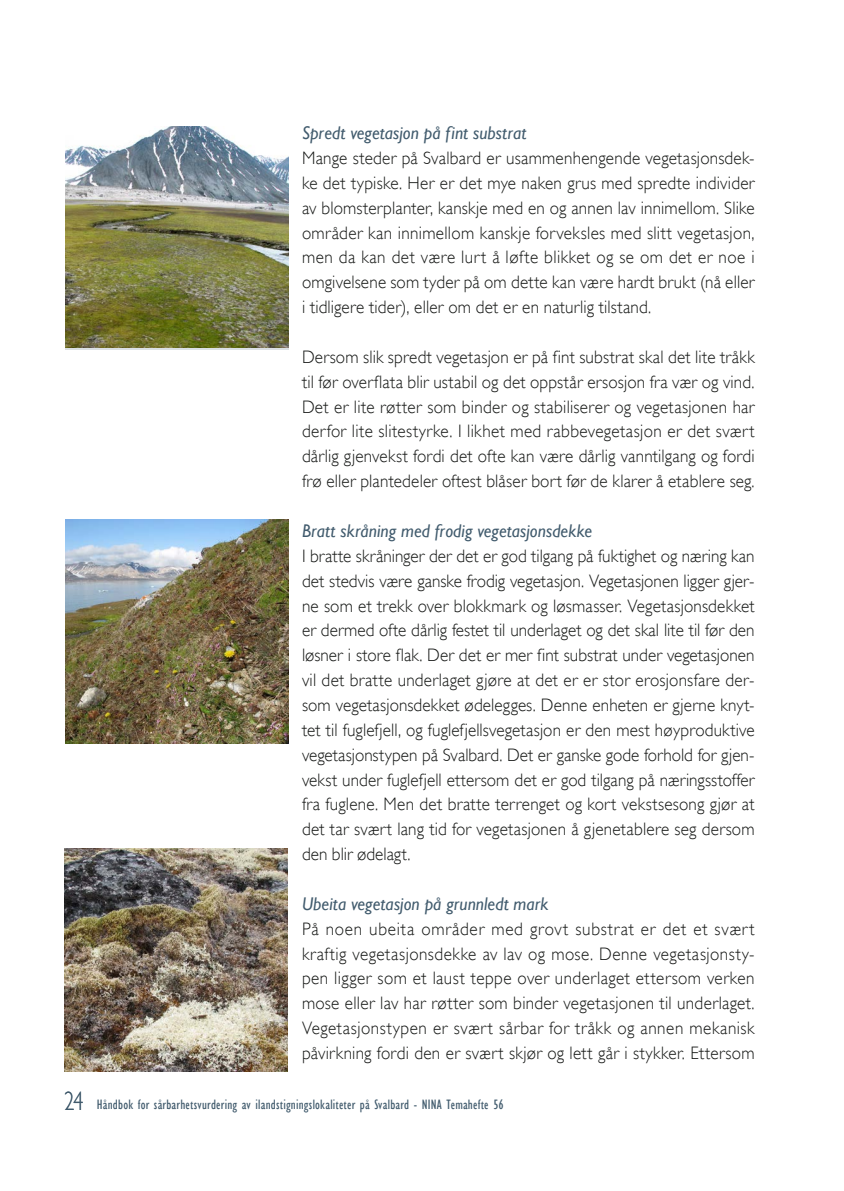
<style>
.page{position:relative;width:844px;height:1191px;background:#fff}
.page>*{position:absolute;margin:0;border:0;box-sizing:border-box;transform-origin:0 0}
.overskrift_4_2013{font:italic 18.38px "Gill Sans";letter-spacing:.005em;color:#415b6d;scale:.95 1}
.brødtekst_2013{font:300 18.03px/24.8px "Gill Sans";letter-spacing:.015em;color:#151715;text-align:justify;scale:.95 1}
.t1{font:condensed 14px "Gill Sans";letter-spacing:.015em;color:#415b6d}
.s1{font-weight:300;font-stretch:normal;font-size:26.25px}
</style>
<div class="page">
<img style="left:65px;top:126px;width:224px;height:221px">
<img style="left:65px;top:520px;width:223px;height:223px">
<img style="left:64px;top:848px;width:224px;height:223px">
<p class="overskrift_4_2013" style="left:302px;top:122px;width:237px">Spredt vegetasjon på fint substrat</p>
<p class="brødtekst_2013" style="left:302px;top:145px;width:478px">Mange steder på Svalbard er usammenhengende vegetasjonsdek&shy;ke det typiske. Her er det mye naken grus med spredte individer av blomsterplanter, kanskje med en og annen lav innimellom. Slike områder kan innimellom kanskje forveksles med slitt vegetasjon, men da kan det være lurt å løfte blikket og se om det er noe i omgivelsene som tyder på om dette kan være hardt brukt (nå eller i tidligere tider), eller om det er en naturlig tilstand.</p>
<p class="brødtekst_2013" style="left:302px;top:344px;width:478px">Dersom slik spredt vegetasjon er på fint substrat skal det lite tråkk til før overflata blir ustabil og det oppstår ersosjon fra vær og vind.<br>Det er lite røtter som binder og stabiliserer og vegetasjonen har derfor lite slitestyrke. I likhet med rabbevegetasjon er det svært dårlig gjenvekst fordi det ofte kan være dårlig vanntilgang og fordi frø eller plantedeler oftest blåser bort før de klarer å etablere seg.</p>
<p class="overskrift_4_2013" style="left:302px;top:520px;width:307px">Bratt skråning med frodig vegetasjonsdekke</p>
<p class="brødtekst_2013" style="left:302px;top:543px;width:478px">I bratte skråninger der det er god tilgang på fuktighet og næring kan det stedvis være ganske frodig vegetasjon. Vegetasjonen ligger gjer&shy;ne som et trekk over blokkmark og løsmasser. Vegetasjonsdekket er dermed ofte dårlig festet til underlaget og det skal lite til før den løsner i store flak. Der det er mer fint substrat under vegetasjonen vil det bratte underlaget gjøre at det er er stor erosjonsfare der&shy;som vegetasjonsdekket ødelegges. Denne enheten er gjerne knyt&shy;tet til fuglefjell, og fuglefjellsvegetasjon er den mest høyproduktive vegetasjonstypen på Svalbard. Det er ganske gode forhold for gjen&shy;vekst under fuglefjell ettersom det er god tilgang på næringsstoffer fra fuglene. Men det bratte terrenget og kort vekstsesong gjør at det tar svært lang tid for vegetasjonen å gjenetablere seg dersom den blir ødelagt.</p>
<p class="overskrift_4_2013" style="left:302px;top:893px;width:261px">Ubeita vegetasjon på grunnledt mark</p>
<p class="brødtekst_2013" style="left:302px;top:916px;width:478px">På noen ubeita områder med grovt substrat er det et svært kraftig vegetasjonsdekke av lav og mose. Denne vegetasjonsty&shy;pen ligger som et laust teppe over underlaget ettersom verken mose eller lav har røtter som binder vegetasjonen til underlaget.<br>Vegetasjonstypen er svært sårbar for tråkk og annen mekanisk påvirkning fordi den er svært skjør og lett går i stykker. Ettersom</p>
<p class="t1" style="left:64px;top:1096px;width:440px"><span class="s1">24</span> Håndbok for sårbarhetsvurdering av ilandstigningslokaliteter på Svalbard - NINA Temahefte 56</p>
</div>
